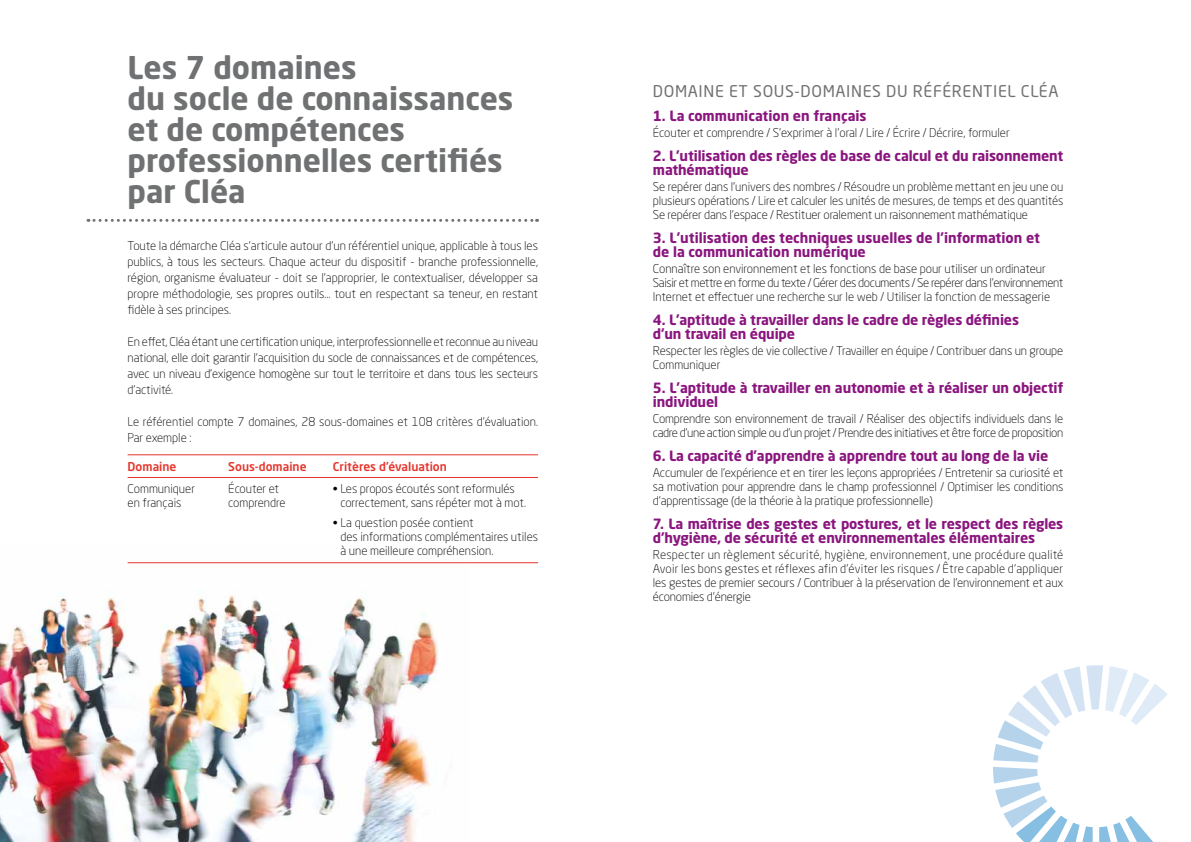
<style>
.page{position:relative;width:1191px;height:842px;background:#fff}
.page>*{position:absolute;margin:0;border:0;box-sizing:border-box;transform-origin:0 0}
.t1{font:700 31px/31px "Neo Sans Std";color:#707172}
.t2{font:16px "Neo Sans Std";letter-spacing:.04em;color:#707172}
.t3{font:700 14px/14px "Neo Sans Std";letter-spacing:-.01em;color:#8a157e}
.t4{font:300 12px/14px "Neo Sans Std";letter-spacing:-.01em;color:#000}
.t5{font:300 12px/14px "Neo Sans Std";letter-spacing:-.03em;color:#000}
.t6{font:500 12px "Neo Sans Std";color:#e5352d}
</style>
<div class="page">
<svg style="left:993px;top:665px;width:174px;height:177px"></svg>
<img style="left:0;top:562px;width:469px;height:280px">
<hr style="left:128px;top:562px;width:410px;height:1px;background:#e5352d">
<hr style="left:128px;top:477px;width:410px;height:1px;background:#e5352d">
<hr style="left:128px;top:454px;width:410px;height:1px;background:#e5352d">
<svg style="left:88px;top:219px;width:449px;height:3px"></svg>
<h1 class="t1" style="left:128px;top:51px;width:387px">Les 7 domaines<br>du socle de connaissances et de compétences professionnelles certifiés par Cléa</h1>
<p class="t4" style="left:128px;top:238px;width:412px;line-height:16px;text-align:justify">Toute la démarche Cléa s’articule autour d’un référentiel unique, applicable à tous les publics, à tous les secteurs. Chaque acteur du dispositif - branche professionnelle, région, organisme évaluateur - doit se l’approprier, le contextualiser, développer sa propre méthodologie, ses propres outils… tout en respectant sa teneur, en restant fidèle à ses principes.</p>
<p class="t4" style="left:128px;top:334px;width:412px;line-height:16px;text-align:justify">En effet, Cléa étant une certification unique, interprofessionnelle et reconnue au niveau national, elle doit garantir l’acquisition du socle de connaissances et de compétences, avec un niveau d’exigence homogène sur tout le territoire et dans tous les secteurs d’activité.</p>
<p class="t4" style="left:128px;top:414px;width:412px;line-height:16px">Le référentiel compte 7 domaines, 28 sous-domaines et 108 critères d’évaluation.<br>Par exemple :</p>
<p class="t6" style="left:128px;top:458px;width:50px">Domaine</p>
<p class="t4" style="left:128px;top:481px;width:69px">Communiquer en français</p>
<p class="t6" style="left:333px;top:458px;width:115px">Critères d’évaluation</p>
<p class="t4" style="left:340px;top:481px;width:187px;text-indent:-8px">• Les propos écoutés sont reformulés correctement, sans répéter mot à mot.</p>
<p class="t4" style="left:340px;top:515px;width:199px;text-indent:-8px">• La question posée contient<br>des informations complémentaires utiles à une meilleure compréhension.</p>
<p class="t6" style="left:228px;top:458px;width:80px">Sous-domaine</p>
<p class="t4" style="left:228px;top:481px;width:59px">Écouter et comprendre</p>
<h2 class="t2" style="left:653px;top:82px;width:406px">DOMAINE ET SOUS-DOMAINES DU RÉFÉRENTIEL CLÉA</h2>
<p class="t3" style="left:653px;top:109px;width:215px">1. La communication en français</p>
<p class="t4" style="left:653px;top:126px;width:358px">Écouter et comprendre / S’exprimer à l’oral / Lire / Écrire / Décrire, formuler</p>
<p class="t3" style="left:653px;top:149px;width:412px">2. L’utilisation des règles de base de calcul et du raisonnement mathématique</p>
<p class="t4" style="left:653px;top:180px;width:412px;text-align:justify">Se repérer dans l’univers des nombres / Résoudre un problème mettant en jeu une ou plusieurs opérations / Lire et calculer les unités de mesures, de temps et des quantités Se repérer dans l’espace / Restituer oralement un raisonnement mathématique</p>
<p class="t3" style="left:653px;top:231px;width:388px">3. L’utilisation des techniques usuelles de l’information et de la communication numérique</p>
<p class="t4" style="left:653px;top:262px;width:412px">Connaître son environnement et les fonctions de base pour utiliser un ordinateur<br>Saisir et mettre en forme du texte / Gérer des documents / Se repérer dans l’environnement<br>Internet et effectuer une recherche sur le web / Utiliser la fonction de messagerie</p>
<p class="t3" style="left:653px;top:313px;width:368px">4. L’aptitude à travailler dans le cadre de règles définies d’un travail en équipe</p>
<p class="t4" style="left:653px;top:344px;width:412px">Respecter les règles de vie collective / Travailler en équipe / Contribuer dans un groupe<br>Communiquer</p>
<p class="t3" style="left:653px;top:381px;width:412px">5. L’aptitude à travailler en autonomie et à réaliser un objectif individuel</p>
<p class="t5" style="left:653px;top:412px;width:412px">Comprendre son environnement de travail / Réaliser des objectifs individuels dans le cadre d’une action simple ou d’un projet / Prendre des initiatives et être force de proposition</p>
<p class="t3" style="left:653px;top:449px;width:397px">6. La capacité d’apprendre à apprendre tout au long de la vie</p>
<p class="t4" style="left:653px;top:466px;width:412px;text-align:justify">Accumuler de l’expérience et en tirer les leçons appropriées / Entretenir sa curiosité et sa motivation pour apprendre dans le champ professionnel / Optimiser les conditions d’apprentissage (de la théorie à la pratique professionnelle)</p>
<p class="t3" style="left:653px;top:517px;width:412px">7. La maîtrise des gestes et postures, et le respect des règles d’hygiène, de sécurité et environnementales élémentaires</p>
<p class="t4" style="left:653px;top:548px;width:412px;text-align:justify">Respecter un règlement sécurité, hygiène, environnement, une procédure qualité Avoir les bons gestes et réflexes afin d’éviter les risques / Être capable d’appliquer les gestes de premier secours / Contribuer à la préservation de l’environnement et aux économies d’énergie</p>
</div>
